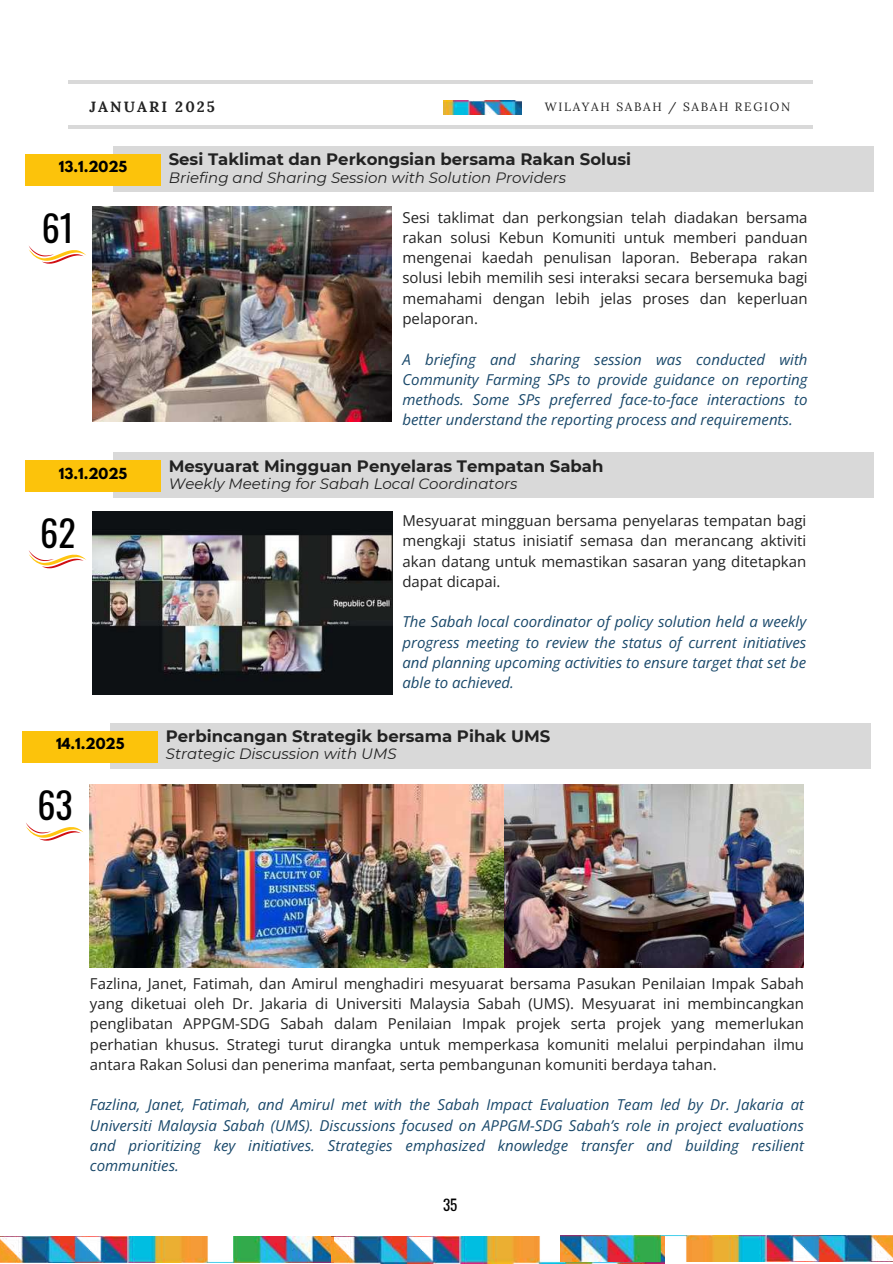
<style>
.page{position:relative;width:893px;height:1264px;background:#fff}
.page>*{position:absolute;margin:0;border:0;box-sizing:border-box;transform-origin:0 0}
.t1{font:36px "Oswald";color:#000}
.t2{font:700 16.5px "Montserrat";color:#222}
.t3{font:15px/20.2px "Open Sans";color:#222;text-align:justify}
.t4{font:italic 15px/20.2px "Open Sans";color:#19486a;text-align:justify}
.t5{font:italic 15px "Montserrat";color:#222}
.t6{font:15px "Oswald";color:#000}
.t7{font:700 14.85px "Lora";letter-spacing:.14em;color:#222}
.t8{font:700 13.5px "League Spartan";color:#000}
.t9{font:12px "Lora";letter-spacing:.14em;color:#222}
</style>
<div class="page">
<img style="left:89px;top:784px;width:714px;height:183px">
<hr style="left:68px;top:126px;width:744px;height:3px;background:#000">
<hr style="left:69px;top:80px;width:743px;height:3px;background:#000">
<img style="left:0;top:1236px;width:331px;height:26px">
<img style="left:331px;top:1236px;width:333px;height:27px">
<img style="left:560px;top:1235px;width:332px;height:26px">
<div style="left:111px;top:723px;width:759px;height:45px;background:#d9d9d9"></div>
<div style="left:23px;top:731px;width:135px;height:31px;background:#fcc30b"></div>
<svg style="left:26px;top:823px;width:58px;height:17px"></svg>
<img style="left:443px;top:101px;width:78px;height:13px">
<img style="left:92px;top:207px;width:299px;height:215px">
<div style="left:114px;top:146px;width:759px;height:45px;background:#d9d9d9"></div>
<div style="left:25px;top:154px;width:136px;height:31px;background:#fcc30b"></div>
<img style="left:93px;top:512px;width:299px;height:182px">
<div style="left:114px;top:452px;width:759px;height:46px;background:#d9d9d9"></div>
<div style="left:25px;top:460px;width:136px;height:32px;background:#fcc30b"></div>
<svg style="left:29px;top:550px;width:57px;height:18px"></svg>
<svg style="left:28px;top:246px;width:58px;height:17px"></svg>
<p class="t7" style="left:89px;top:94px;width:127px">JANUARI 2025</p>
<p class="t9" style="left:544px;top:97px;width:247px">WILAYAH SABAH / SABAH REGION</p>
<p class="t8" style="left:59px;top:156px;width:70px">13.1.2025</p>
<p class="t2" style="left:169px;top:147px;width:464px">Sesi Taklimat dan Perkongsian bersama Rakan Solusi</p>
<p class="t5" style="left:169px;top:167px;width:399px">Briefing and Sharing Session with Solution Providers</p>
<p class="t3" style="left:402px;top:207px;width:406px">Sesi taklimat dan perkongsian telah diadakan bersama rakan solusi Kebun Komuniti untuk memberi panduan mengenai kaedah penulisan laporan. Beberapa rakan solusi lebih memilih sesi interaksi secara bersemuka bagi memahami dengan lebih jelas proses dan keperluan pelaporan.</p>
<p class="t4" style="left:402px;top:348px;width:406px">A briefing and sharing session was conducted with Community Farming SPs to provide guidance on reporting methods. Some SPs preferred face-to-face interactions to better understand the reporting process and requirements.</p>
<h1 class="t1" style="left:42px;top:196px;width:34px">61</h1>
<p class="t8" style="left:59px;top:462px;width:70px">13.1.2025</p>
<p class="t2" style="left:169px;top:454px;width:436px">Mesyuarat Mingguan Penyelaras Tempatan Sabah</p>
<p class="t5" style="left:169px;top:473px;width:350px">Weekly Meeting for Sabah Local Coordinators</p>
<h1 class="t1" style="left:40px;top:501px;width:37px">62</h1>
<p class="t3" style="left:402px;top:510px;width:405px">Mesyuarat mingguan bersama penyelaras tempatan bagi mengkaji status inisiatif semasa dan merancang aktiviti akan datang untuk memastikan sasaran yang ditetapkan dapat dicapai.</p>
<p class="t4" style="left:402px;top:611px;width:405px">The Sabah local coordinator of policy solution held a weekly progress meeting to review the status of current initiatives and planning upcoming activities to ensure target that set be able to achieved.</p>
<p class="t8" style="left:56px;top:733px;width:70px">14.1.2025</p>
<p class="t2" style="left:166px;top:724px;width:386px">Perbincangan Strategik bersama Pihak UMS</p>
<p class="t5" style="left:166px;top:743px;width:232px">Strategic Discussion with UMS</p>
<h1 class="t1" style="left:37px;top:773px;width:37px">63</h1>
<p class="t3" style="left:90px;top:972px;width:715px">Fazlina, Janet, Fatimah, dan Amirul menghadiri mesyuarat bersama Pasukan Penilaian Impak Sabah yang diketuai oleh Dr. Jakaria di Universiti Malaysia Sabah (UMS). Mesyuarat ini membincangkan penglibatan APPGM-SDG Sabah dalam Penilaian Impak projek serta projek yang memerlukan perhatian khusus. Strategi turut dirangka untuk memperkasa komuniti melalui perpindahan ilmu antara Rakan Solusi dan penerima manfaat, serta pembangunan komuniti berdaya tahan.</p>
<p class="t4" style="left:90px;top:1094px;width:715px">Fazlina, Janet, Fatimah, and Amirul met with the Sabah Impact Evaluation Team led by Dr. Jakaria at Universiti Malaysia Sabah (UMS). Discussions focused on APPGM-SDG Sabah’s role in project evaluations and prioritizing key initiatives. Strategies emphasized knowledge transfer and building resilient communities.</p>
<p class="t6" style="left:443px;top:1191px;width:16px">35</p>
</div>
